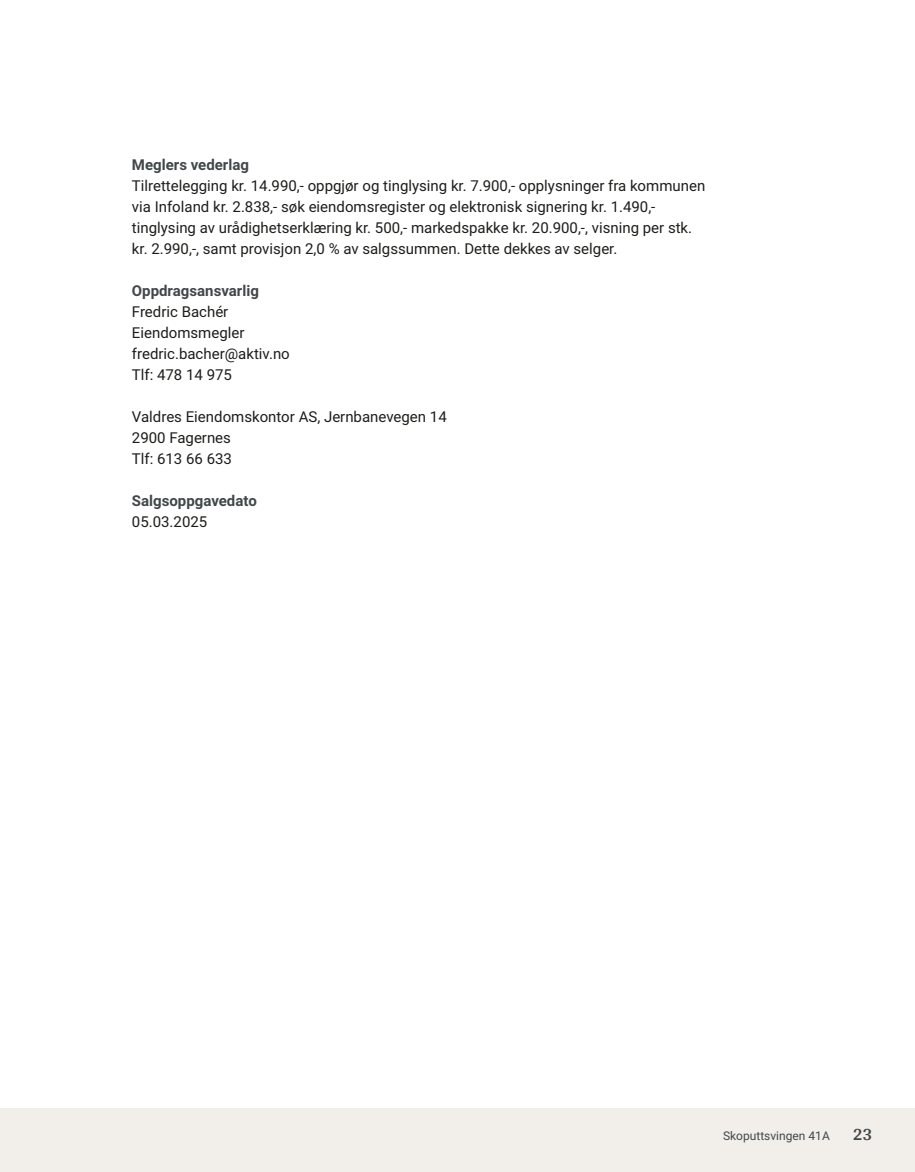
<style>
.page{position:relative;width:915px;height:1172px;background:#fff}
.page>*{position:absolute;margin:0;border:0;box-sizing:border-box;transform-origin:0 0}
.t1{font:700 18px "Arya";color:#414749}
.t2{font:15px/21px "Roboto Vitec";color:#1d1d1b}
.t3{font:700 15px "Roboto Vitec";color:#414749}
.t4{font:12px "Roboto Vitec";color:#414749}
</style>
<div class="page">
<div style="left:0;top:1108px;width:914px;height:64px;background:#f2eeea"></div>
<p class="t3" style="left:132px;top:154px;width:119px">Meglers vederlag</p>
<p class="t2" style="left:132px;top:174px;width:574px">Tilrettelegging kr. 14.990,‑ oppgjør og tinglysing kr. 7.900,‑ opplysninger fra kommunen via Infoland kr. 2.838,‑ søk eiendomsregister og elektronisk signering kr. 1.490,‑ tinglysing av urådighetserklæring kr. 500,‑ markedspakke kr. 20.900,‑, visning per stk. kr. 2.990,‑, samt provisjon 2,0 % av salgssummen. Dette dekkes av selger.</p>
<p class="t3" style="left:132px;top:280px;width:128px">Oppdragsansvarlig</p>
<p class="t2" style="left:132px;top:300px;width:159px">Fredric Bachér<br>Eiendomsmegler fredric.bacher@aktiv.no<br>Tlf: 478 14 975</p>
<p class="t2" style="left:132px;top:405px;width:316px">Valdres Eiendomskontor AS, Jernbanevegen 14<br>2900 Fagernes<br>Tlf: 613 66 633</p>
<p class="t3" style="left:132px;top:490px;width:126px">Salgsoppgavedato</p>
<p class="t2" style="left:132px;top:510px;width:77px">05.03.2025</p>
<p class="t4" style="left:722px;top:1127px;width:108px">Skoputtsvingen 41A</p>
<p class="t1" style="left:852px;top:1123px;width:21px">23</p>
</div>
